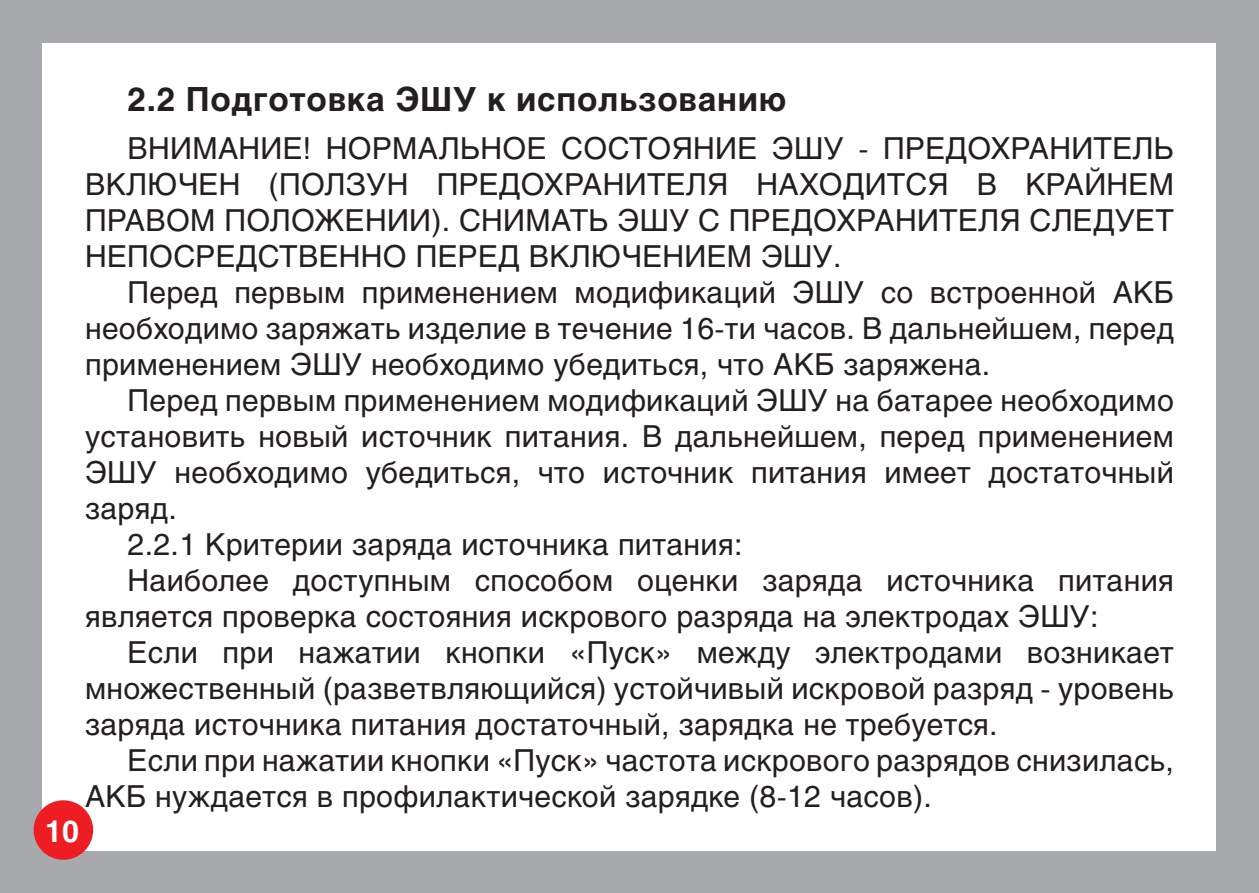
<style>
.page{position:relative;width:1259px;height:893px;background:#a8a9ad}
.page>*{position:absolute;margin:0;border:0;box-sizing:border-box;transform-origin:0 0}
.t1{font:700 33px "Helios";letter-spacing:.02em;color:#231f20}
.t2{font:30px/36px "Helios";letter-spacing:.01em;color:#231f20;text-align:justify}
.t3{font:700 30px "Helios";color:#fff}
</style>
<div class="page">
<div style="left:43px;top:43px;width:1173px;height:807px;background:#fff"></div>
<div style="left:34px;top:800px;width:59px;height:60px;background:#ee1d23;border-radius:50%"></div>
<p class="t1" style="left:128px;top:80px;width:660px">2.2 Подготовка ЭШУ к использованию</p>
<p class="t2" style="left:85px;top:130px;width:1090px;text-indent:43px">ВНИМАНИЕ! НОРМАЛЬНОЕ СОСТОЯНИЕ ЭШУ - ПРЕДОХРАНИТЕЛЬ ВКЛЮЧЕН (ПОЛЗУН ПРЕДОХРАНИТЕЛЯ НАХОДИТСЯ В КРАЙНЕМ ПРАВОМ ПОЛОЖЕНИИ). СНИМАТЬ ЭШУ С ПРЕДОХРАНИТЕЛЯ СЛЕДУЕТ НЕПОСРЕДСТВЕННО ПЕРЕД ВКЛЮЧЕНИЕМ ЭШУ.</p>
<p class="t2" style="left:85px;top:274px;width:1090px;text-indent:43px">Перед первым применением модификаций ЭШУ со встроенной АКБ необходимо заряжать изделие в течение 16-ти часов. В дальнейшем, перед применением ЭШУ необходимо убедиться, что АКБ заряжена.</p>
<p class="t2" style="left:85px;top:382px;width:1090px;text-indent:43px">Перед первым применением модификаций ЭШУ на батарее необходимо установить новый источник питания. В дальнейшем, перед применением ЭШУ необходимо убедиться, что источник питания имеет достаточный заряд.</p>
<p class="t2" style="left:128px;top:526px;width:616px">2.2.1 Критерии заряда источника питания:</p>
<p class="t2" style="left:85px;top:562px;width:1090px;text-indent:43px">Наиболее доступным способом оценки заряда источника питания является проверка состояния искрового разряда на электродах ЭШУ:</p>
<p class="t2" style="left:85px;top:634px;width:1090px;text-indent:43px">Если при нажатии кнопки «Пуск» между электродами возникает множественный (разветвляющийся) устойчивый искровой разряд - уровень заряда источника питания достаточный, зарядка не требуется.</p>
<p class="t2" style="left:85px;top:742px;width:1090px;text-indent:43px">Если при нажатии кнопки «Пуск» частота искрового разрядов снизилась,<br>АКБ нуждается в профилактической зарядке (8-12 часов).</p>
<p class="t3" style="left:45px;top:813px;width:35px">10</p>
</div>
